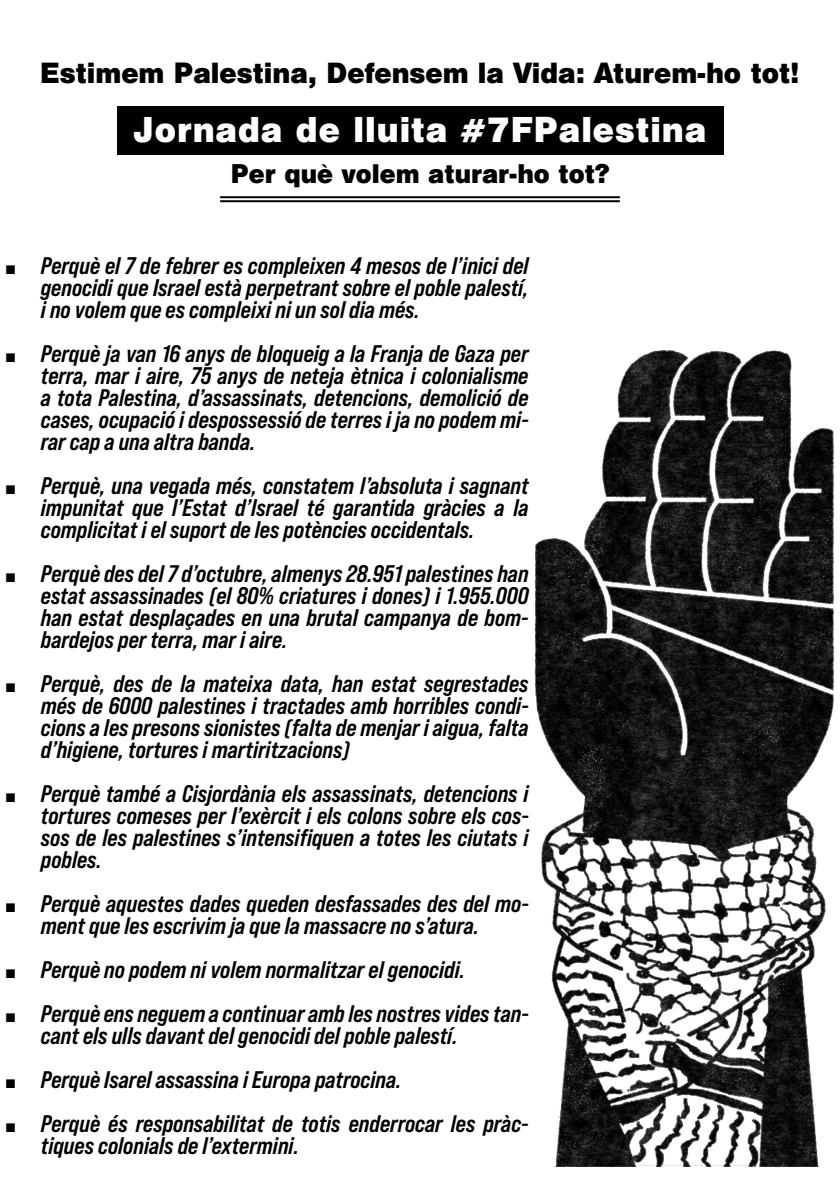
<style>
.page{position:relative;width:840px;height:1191px;background:#fff}
.page>*{position:absolute;margin:0;border:0;box-sizing:border-box;transform-origin:0 0}
.t1{font:32px "Swiss 721 BT Black No 2";letter-spacing:.03em;color:#fff}
.t2{font:26px "Swiss 721 BT Black No 2";color:#000}
.t3{font:italic 700 24px/22px "Bebas Neue Pro Semi Exp";color:#000;text-align:justify}
.t4{font:24px "Swiss 721 BT Black No 2";color:#000}
.s1{font-family:"Beirut";font-weight:400;font-style:normal}
</style>
<div class="page">
<img style="left:534px;top:350px;width:300px;height:817px">
<div style="left:117px;top:107px;width:605px;height:48px;background:#000"></div>
<hr style="left:220px;top:196px;width:399px;height:2px;background:#000">
<hr style="left:220px;top:200px;width:399px;height:2px;background:#000">
<p class="t2" style="left:40px;top:56px;width:760px">Estimem Palestina, Defensem la Vida: Aturem-ho tot!</p>
<h1 class="t1" style="left:134px;top:107px;width:574px">Jornada de lluita #7FPalestina</h1>
<p class="t4" style="left:230px;top:157px;width:380px">Per què volem aturar-ho tot?</p>
<p class="t3" style="left:41px;top:254px;width:489px;text-indent:-36px"><span class="s1">þ</span> Perquè el 7 de febrer es compleixen 4 mesos de l’inici del genocidi que Israel està perpetrant sobre el poble palestí, i no volem que es compleixi ni un sol dia més.</p>
<p class="t3" style="left:41px;top:342px;width:489px;text-indent:-36px"><span class="s1">þ</span> Perquè ja van 16 anys de bloqueig a la Franja de Gaza per terra, mar i aire, 75 anys de neteja ètnica i colonialisme a tota Palestina, d’assassinats, detencions, demolició de cases, ocupació i despossessió de terres i ja no podem mi&shy;rar cap a una altra banda.</p>
<p class="t3" style="left:41px;top:474px;width:489px;text-indent:-36px"><span class="s1">þ</span> Perquè, una vegada més, constatem l’absoluta i sagnant impunitat que l’Estat d’Israel té garantida gràcies a la complicitat i el suport de les potències occidentals.</p>
<p class="t3" style="left:41px;top:562px;width:489px;text-indent:-36px"><span class="s1">þ</span> Perquè des del 7 d’octubre, almenys 28.951 palestines han estat assassinades (el 80% criatures i dones) i 1.955.000 han estat desplaçades en una brutal campanya de bom&shy;bardejos per terra, mar i aire.</p>
<p class="t3" style="left:41px;top:672px;width:489px;text-indent:-36px"><span class="s1">þ</span> Perquè, des de la mateixa data, han estat segrestades més de 6000 palestines i tractades amb horribles condi&shy;cions a les presons sionistes (falta de menjar i aigua, falta d’higiene, tortures i martiritzacions)</p>
<p class="t3" style="left:41px;top:782px;width:489px;text-indent:-36px"><span class="s1">þ</span> Perquè també a Cisjordània els assassinats, detencions i tortures comeses per l’exèrcit i els colons sobre els cos&shy;sos de les palestines s’intensifiquen a totes les ciutats i pobles.</p>
<p class="t3" style="left:5px;top:892px;width:525px;text-align:center"><span class="s1">þ</span> Perquè aquestes dades queden desfassades des del mo&shy;ment que les escrivim ja que la massacre no s’atura.</p>
<p class="t3" style="left:5px;top:947px;width:525px;line-height:44px"><span class="s1">þ</span> Perquè no podem ni volem normalitzar el genocidi.<br><span class="s1">þ</span> Perquè ens neguem a continuar amb les nostres vides tan-</p>
<p class="t3" style="left:5px;top:1013px;width:525px;line-height:44px;text-align:left;text-indent:36px">cant els ulls davant del genocidi del poble palestí.<br><span class="s1">þ</span> Perquè Isarel assassina i Europa patrocina.<br><span class="s1">þ</span> Perquè és responsabilitat de totis enderrocar les pràc-</p>
<p class="t3" style="left:41px;top:1134px;width:259px">tiques colonials de l’extermini.</p>
</div>
